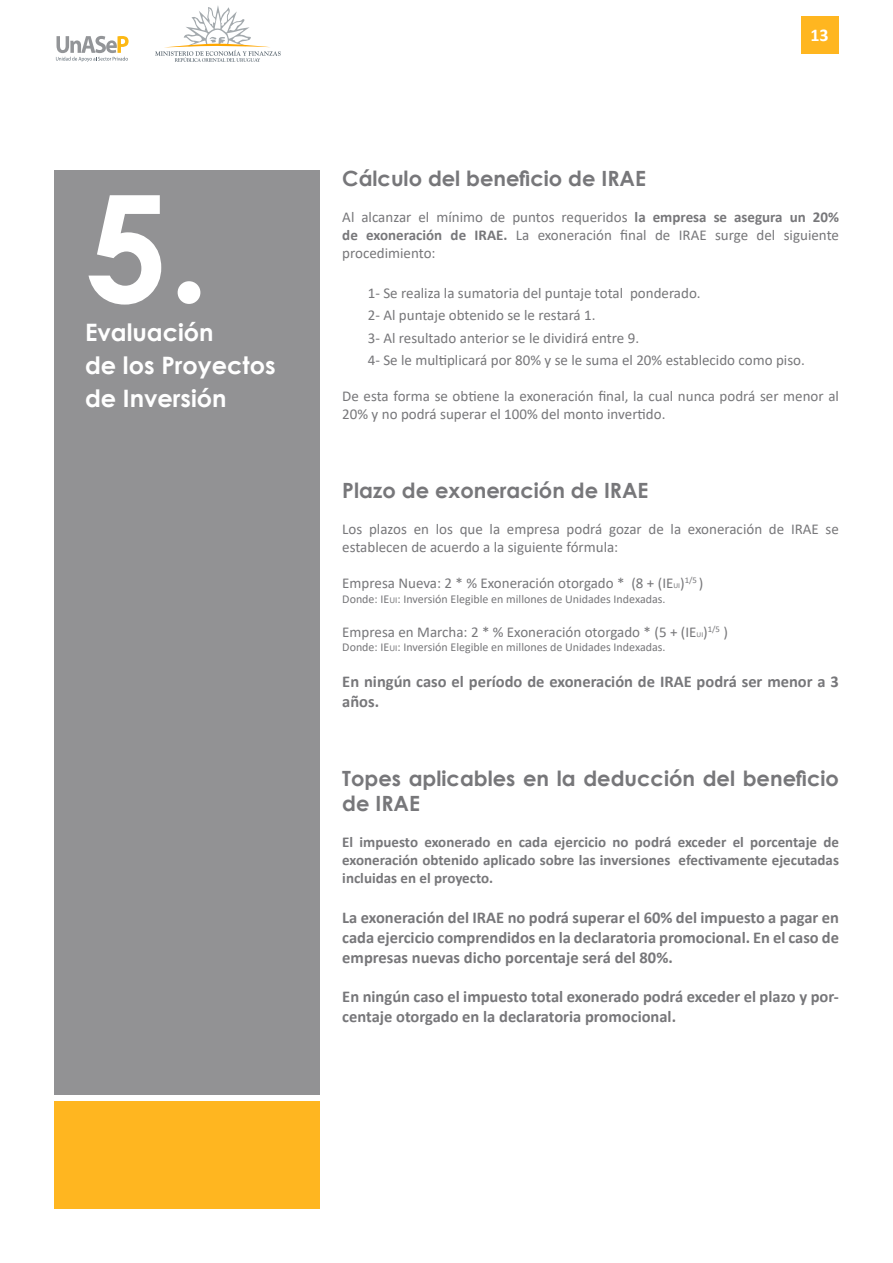
<style>
.page{position:relative;width:893px;height:1263px;background:#fff}
.page>*{position:absolute;margin:0;border:0;box-sizing:border-box;transform-origin:0 0}
.t1{font:700 148.5px "Century Gothic";color:#fff}
.t2{font:700 24px "Century Gothic";color:#fff}
.t3{font:700 21px/25.2px "Century Gothic";color:#77777a}
.t4{font:700 18px "Calibri";color:#fff}
.t5{font:700 16.5px/19.8px "Calibri";color:#77777a}
.t6{font:15px/18px "Calibri";color:#77777a}
.t7{font:700 15px/18px "Calibri";color:#77777a;text-align:justify}
.t8{font:12px "Calibri";color:#77777a}
.s1{font-weight:700}
.s2{font-size:7.5px}
.s3{font-size:9px}
</style>
<div class="page">
<div style="left:801px;top:16px;width:38px;height:38px;background:#ffb620"></div>
<svg style="left:56px;top:36px;width:73px;height:26px"></svg>
<svg style="left:155px;top:5px;width:126px;height:57px"></svg>
<div style="left:54px;top:170px;width:266px;height:924px;background:#929294"></div>
<div style="left:54px;top:1102px;width:266px;height:107px;background:#ffb620"></div>
<p class="t1" style="left:85px;top:135px;width:126px">5.</p>
<p class="t2" style="left:85px;top:314px;width:130px">Evaluación</p>
<p class="t2" style="left:85px;top:347px;width:192px">de los Proyectos</p>
<p class="t2" style="left:85px;top:380px;width:143px">de Inversión</p>
<p class="t4" style="left:810px;top:22px;width:20px">13</p>
<p class="t3" style="left:342px;top:165px;width:305px">Cálculo del beneficio de IRAE</p>
<p class="t6" style="left:342px;top:207px;width:498px;text-align:justify">Al alcanzar el mínimo de puntos requeridos <span class="s1">la empresa se asegura un 20% de exoneración de IRAE.</span> La exoneración final de IRAE surge del siguiente procedimiento:</p>
<p class="t6" style="left:368px;top:284px;width:334px">1- Se realiza la sumatoria del puntaje total ponderado.</p>
<p class="t6" style="left:368px;top:306px;width:229px">2- Al puntaje obtenido se le restará 1.</p>
<p class="t6" style="left:368px;top:328px;width:273px">3- Al resultado anterior se le dividirá entre 9.</p>
<p class="t6" style="left:368px;top:350px;width:439px">4- Se le multiplicará por 80% y se le suma el 20% establecido como piso.</p>
<p class="t6" style="left:342px;top:386px;width:498px">De esta forma se obtiene la exoneración final, la cual nunca podrá ser menor al<br>20% y no podrá superar el 100% del monto invertido.</p>
<p class="t3" style="left:342px;top:477px;width:308px">Plazo de exoneración de IRAE</p>
<p class="t6" style="left:342px;top:520px;width:498px">Los plazos en los que la empresa podrá gozar de la exoneración de IRAE se establecen de acuerdo a la siguiente fórmula:</p>
<p class="t6" style="left:342px;top:574px;width:363px">Empresa Nueva: 2 * % Exoneración otorgado * (8 + (IE<span class="s2">UI</span>)<sup>1/5</sup> )</p>
<p class="t8" style="left:342px;top:590px;width:325px">Donde: IE<span class="s3">UI</span>: Inversión Elegible en millones de Unidades Indexadas.</p>
<p class="t6" style="left:342px;top:622px;width:387px">Empresa en Marcha: 2 * % Exoneración otorgado * (5 + (IE<span class="s2">UI</span>)<sup>1/5</sup> )</p>
<p class="t8" style="left:342px;top:639px;width:325px">Donde: IE<span class="s3">UI</span>: Inversión Elegible en millones de Unidades Indexadas.</p>
<p class="t5" style="left:342px;top:671px;width:498px">En ningún caso el período de exoneración de IRAE podrá ser menor a 3 años.</p>
<p class="t3" style="left:342px;top:765px;width:498px">Topes aplicables en la deducción del beneficio de IRAE</p>
<p class="t7" style="left:342px;top:833px;width:498px">El impuesto exonerado en cada ejercicio no podrá exceder el porcentaje de exoneración obtenido aplicado sobre las inversiones efectivamente ejecutadas incluidas en el proyecto.</p>
<p class="t5" style="left:342px;top:907px;width:498px;text-align:justify">La exoneración del IRAE no podrá superar el 60% del impuesto a pagar en cada ejercicio comprendidos en la declaratoria promocional. En el caso de empresas nuevas dicho porcentaje será del 80%.</p>
<p class="t5" style="left:342px;top:986px;width:498px">En ningún caso el impuesto total exonerado podrá exceder el plazo y por&shy;centaje otorgado en la declaratoria promocional.</p>
</div>
